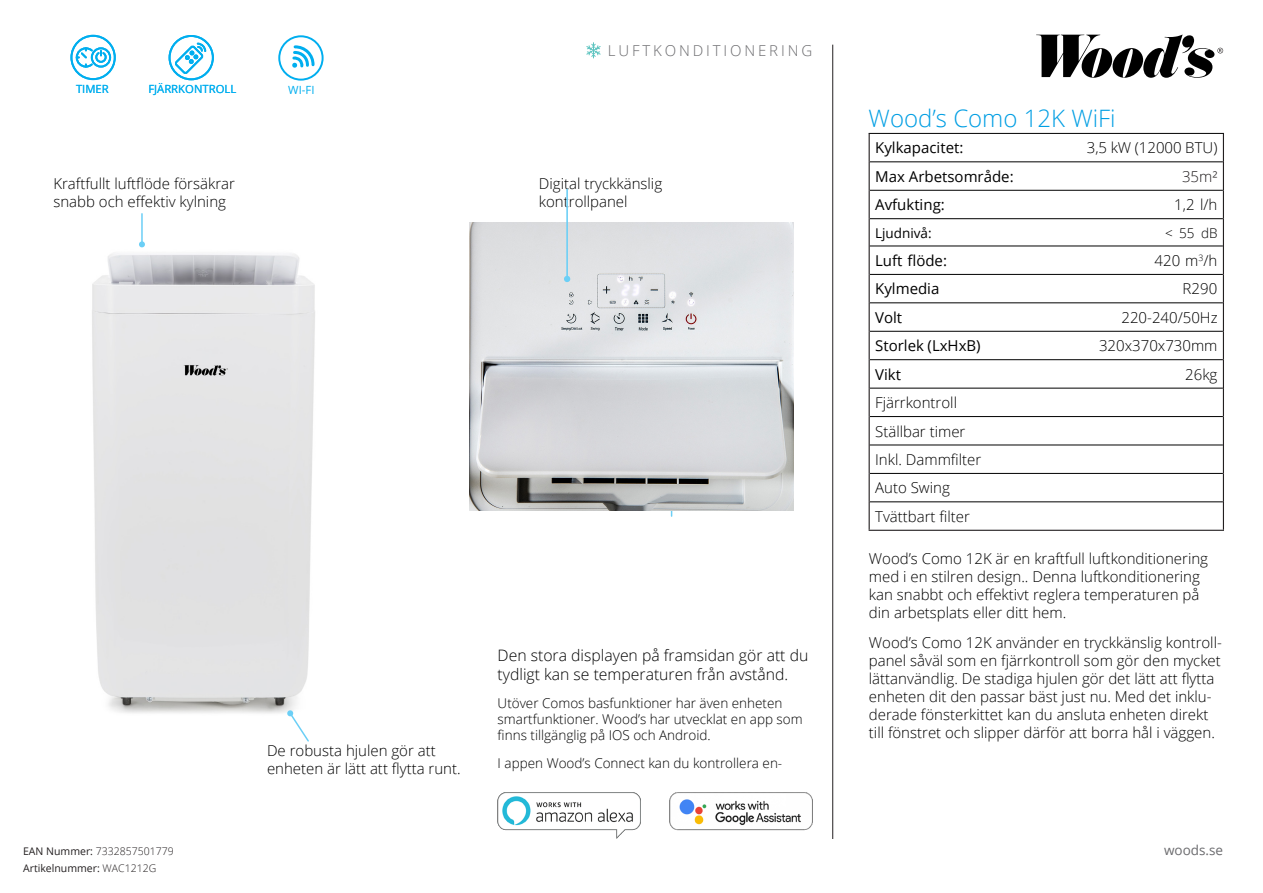
<style>
.page{position:relative;width:1263px;height:893px;background:#fff}
.page>*{position:absolute;margin:0;border:0;box-sizing:border-box;transform-origin:0 0}
.t1{font:300 24px "Open Sans";color:#009ee3}
.t2{font:300 15.75px/18.9px "Open Sans";color:#000}
.t3{font:300 15px/18px "Open Sans";color:#000}
.t4{font:15px "Open Sans";color:#000}
.t5{font:300 15px "Open Sans";letter-spacing:.19em;color:#6b6b6e}
.t6{font:300 15px "Open Sans";color:#231f20}
.t7{font:300 13.5px/16.2px "Open Sans";color:#000}
.t8{font:13.5px "Open Sans";color:#000}
.t9{font:13.5px "Open Sans";color:#6b6b6e}
.t10{font:11.25px "Open Sans";color:#00aeef}
.t11{font:300 10.5px "Open Sans";color:#231f20}
.t12{font:10.5px "Open Sans";color:#231f20}
.s1{font-weight:400}
.s2{font-weight:300}
</style>
<div class="page">
<hr style="left:832px;top:45px;width:1px;height:794px;background:#231f20">
<svg style="left:1036px;top:34px;width:187px;height:44px"></svg>
<svg style="left:586px;top:43px;width:15px;height:15px"></svg>
<img style="left:498px;top:793px;width:143px;height:46px">
<img style="left:669px;top:793px;width:143px;height:38px">
<div style="left:278px;top:35px;width:46px;height:46px;border:2px solid #00aeef;border-radius:50%"></div>
<svg style="left:292px;top:45px;width:23px;height:23px"></svg>
<div style="left:70px;top:35px;width:46px;height:45px;border:2px solid #00aeef;border-radius:50%"></div>
<div style="left:91px;top:47px;width:20px;height:21px;border:2px solid #00aeef;border-radius:50%"></div>
<svg style="left:75px;top:46px;width:33px;height:23px"></svg>
<div style="left:169px;top:35px;width:45px;height:45px;border:2px solid #00aeef;border-radius:50%"></div>
<svg style="left:173px;top:42px;width:34px;height:34px"></svg>
<img style="left:92px;top:254px;width:223px;height:460px">
<hr style="left:671px;top:430px;width:1px;height:86px;background:#6bcff6">
<svg style="left:287px;top:710px;width:23px;height:32px"></svg>
<hr style="left:141px;top:214px;width:2px;height:30px;background:#6bcff6">
<svg style="left:139px;top:241px;width:6px;height:7px"></svg>
<hr style="left:869px;top:133px;width:355px;height:1px;background:#000">
<hr style="left:870px;top:162px;width:353px;height:1px;background:#000">
<hr style="left:870px;top:190px;width:353px;height:1px;background:#000">
<hr style="left:870px;top:218px;width:353px;height:1px;background:#000">
<hr style="left:870px;top:246px;width:353px;height:1px;background:#000">
<hr style="left:870px;top:274px;width:353px;height:1px;background:#000">
<hr style="left:870px;top:303px;width:353px;height:1px;background:#000">
<hr style="left:870px;top:331px;width:353px;height:1px;background:#000">
<hr style="left:870px;top:359px;width:353px;height:1px;background:#000">
<hr style="left:870px;top:388px;width:353px;height:1px;background:#000">
<hr style="left:870px;top:416px;width:353px;height:1px;background:#000">
<hr style="left:870px;top:445px;width:353px;height:1px;background:#000">
<hr style="left:870px;top:473px;width:353px;height:1px;background:#000">
<hr style="left:870px;top:502px;width:353px;height:1px;background:#000">
<hr style="left:869px;top:530px;width:355px;height:1px;background:#231f20">
<svg style="left:869px;top:134px;width:1px;height:396px"></svg>
<svg style="left:1223px;top:134px;width:1px;height:396px"></svg>
<img style="left:469px;top:223px;width:324px;height:288px">
<hr style="left:566px;top:189px;width:2px;height:90px;background:#6bcff6">
<svg style="left:563px;top:275px;width:8px;height:8px"></svg>
<p class="t5" style="left:608px;top:40px;width:206px">LUFTKONDITIONERING</p>
<p class="t10" style="left:76px;top:81px;width:34px">TIMER</p>
<p class="t10" style="left:148px;top:81px;width:89px">FJÄRRKONTROLL</p>
<p class="t10" style="left:288px;top:82px;width:28px">WI-FI</p>
<p class="t3" style="left:53px;top:174px;width:183px">Kraftfullt luftflöde försäkrar snabb och effektiv kylning</p>
<p class="t3" style="left:539px;top:174px;width:125px">Digital tryckkänslig kontrollpanel</p>
<p class="t1" style="left:869px;top:102px;width:249px">Wood’s Como 12K WiFi</p>
<p class="t4" style="left:875px;top:138px;width:90px">Kylkapacitet:</p>
<p class="t3" style="left:1087px;top:139px;width:132px">3,5 kW (12000 BTU)</p>
<p class="t4" style="left:875px;top:166px;width:140px">Max Arbetsområde:</p>
<p class="t6" style="left:1182px;top:166px;width:37px">35m²</p>
<p class="t4" style="left:875px;top:194px;width:71px">Avfukting:</p>
<p class="t3" style="left:1174px;top:195px;width:45px">1,2 l/h</p>
<p class="t8" style="left:875px;top:223px;width:58px">Ljudnivå:</p>
<p class="t7" style="left:1165px;top:224px;width:54px">&lt; 55 dB</p>
<p class="t4" style="left:875px;top:250px;width:73px">Luft flöde:</p>
<p class="t3" style="left:1154px;top:251px;width:64px">420 m<sup>3</sup>/h</p>
<p class="t4" style="left:875px;top:279px;width:66px">Kylmedia</p>
<p class="t3" style="left:1183px;top:279px;width:36px">R290</p>
<p class="t4" style="left:875px;top:307px;width:29px">Volt</p>
<p class="t3" style="left:1121px;top:308px;width:98px">220-240/50Hz</p>
<p class="t4" style="left:875px;top:335px;width:107px">Storlek (LxHxB)</p>
<p class="t3" style="left:1099px;top:336px;width:120px">320x370x730mm</p>
<p class="t4" style="left:875px;top:364px;width:27px">Vikt</p>
<p class="t3" style="left:1185px;top:365px;width:34px">26kg</p>
<p class="t3" style="left:875px;top:393px;width:83px">Fjärrkontroll</p>
<p class="t3" style="left:875px;top:422px;width:92px">Ställbar timer</p>
<p class="t3" style="left:875px;top:450px;width:108px">Inkl. Dammfilter</p>
<p class="t3" style="left:875px;top:478px;width:76px">Auto Swing</p>
<p class="t3" style="left:875px;top:507px;width:96px">Tvättbart filter</p>
<p class="t3" style="left:267px;top:741px;width:195px">De robusta hjulen gör att enheten är lätt att flytta runt.</p>
<p class="t2" style="left:498px;top:645px;width:312px">Den stora displayen på framsidan gör att du tydligt kan se temperaturen från avstånd.</p>
<p class="t7" style="left:498px;top:694px;width:307px">Utöver Comos basfunktioner har även enheten smartfunktioner. Wood’s har utvecklat en app som finns tillgänglig på IOS och Android.</p>
<p class="t7" style="left:498px;top:755px;width:286px">I appen Wood’s Connect kan du kontrollera en-</p>
<p class="t3" style="left:869px;top:549px;width:341px">Wood’s Como 12K är en kraftfull luftkonditionering med i en stilren design.. Denna luftkonditionering kan snabbt och effektivt reglera temperaturen på din arbetsplats eller ditt hem.</p>
<p class="t3" style="left:869px;top:633px;width:354px">Wood’s Como 12K använder en tryckkänslig kontroll&shy;panel såväl som en fjärrkontroll som gör den mycket lättanvändlig. De stadiga hjulen gör det lätt att flytta enheten dit den passar bäst just nu. Med det inklu&shy;derade fönsterkittet kan du ansluta enheten direkt till fönstret och slipper därför att borra hål i väggen.</p>
<p class="t11" style="left:23px;top:844px;width:152px"><span class="s1">EAN Nummer:</span> 7332857501779</p>
<p class="t12" style="left:23px;top:861px;width:135px">Artikelnummer: <span class="s2">WAC1212G</span></p>
<p class="t9" style="left:1164px;top:841px;width:61px">woods.se</p>
</div>
